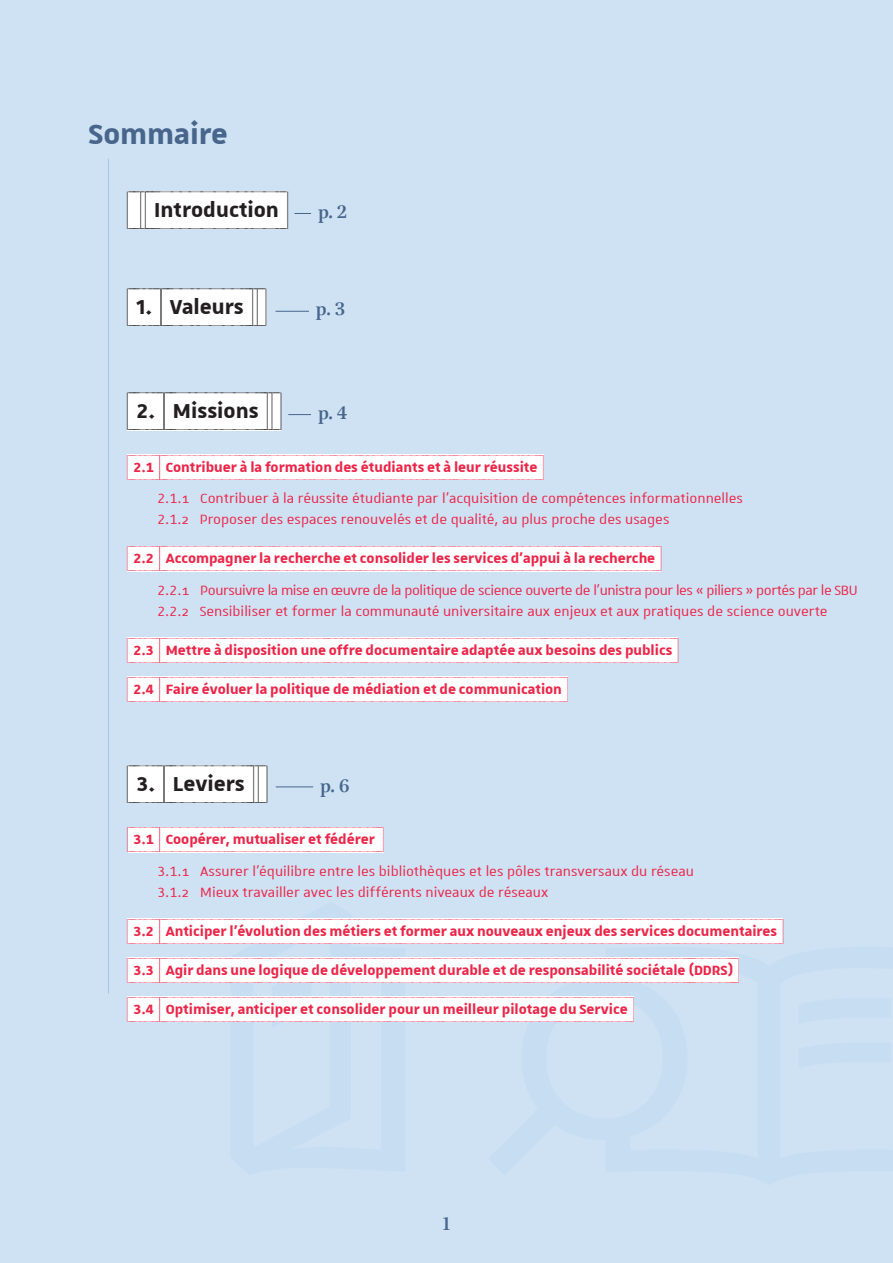
<style>
.page{position:relative;width:893px;height:1263px;background:#cee2f4}
.page>*{position:absolute;margin:0;border:0;box-sizing:border-box;transform-origin:0 0}
.t1{font:700 37.5px "Unistra C";color:#48658b}
.t2{font:700 27px "Unistra Encadre";color:#231f20}
.t3{font:700 21px "Brill";color:#48658b}
.t4{font:700 18px "Unistra Encadre";color:#ed2548}
.t5{font:18px "Unistra A";color:#ed2548}
.t6{font:18px "Unistra A";letter-spacing:-.025em;color:#ed2548}
.t7{font:700 18px "Unistra A";color:#ed2548}
</style>
<div class="page">
<svg style="left:231px;top:943px;width:552px;height:40px"></svg>
<div style="left:128px;top:827px;width:256px;height:25px;background:#fff"></div>
<div style="left:128px;top:918px;width:655px;height:25px;background:#fff"></div>
<div style="left:128px;top:957px;width:611px;height:25px;background:#fff"></div>
<div style="left:128px;top:996px;width:506px;height:26px;background:#fff"></div>
<div style="left:128px;top:676px;width:440px;height:26px;background:#fff"></div>
<div style="left:128px;top:638px;width:550px;height:25px;background:#fff"></div>
<div style="left:128px;top:546px;width:533px;height:25px;background:#fff"></div>
<div style="left:128px;top:765px;width:139px;height:38px;background:#fff"></div>
<div style="left:128px;top:455px;width:416px;height:25px;background:#fff"></div>
<div style="left:128px;top:393px;width:153px;height:37px;background:#fff"></div>
<div style="left:128px;top:289px;width:139px;height:37px;background:#fff"></div>
<div style="left:128px;top:191px;width:160px;height:38px;background:#fff"></div>
<hr style="left:108px;top:159px;width:1px;height:835px;background:#7daddc">
<svg style="left:294px;top:213px;width:17px;height:1px"></svg>
<hr style="left:276px;top:311px;width:33px;height:1px;background:#48658b">
<svg style="left:288px;top:414px;width:23px;height:1px"></svg>
<hr style="left:276px;top:787px;width:37px;height:1px;background:#48658b">
<p class="t1" style="left:89px;top:113px;width:141px">Sommaire</p>
<p class="t2" style="left:128px;top:191px;width:162px">(__((_INTRODUCTION_)</p>
<p class="t2" style="left:128px;top:288px;width:140px">(_1._)(_VALEURS_))_)</p>
<p class="t3" style="left:318px;top:197px;width:31px">p. 2</p>
<p class="t3" style="left:316px;top:294px;width:31px">p. 3</p>
<p class="t2" style="left:128px;top:392px;width:155px">(_2._)(_MISSIONS_))_)</p>
<p class="t4" style="left:128px;top:454px;width:417px">(_2.1_)(_CONTRIBUER_À_LA_FORMATION_DES_ÉTUDIANTS_ET_À_LEUR_RÉUSSITE_)</p>
<p class="t5" style="left:157px;top:489px;width:587px">2.1.1 Contribuer à la réussite étudiante par l’acquisition de compétences informationnelles</p>
<p class="t5" style="left:157px;top:510px;width:514px">2.1.2 Proposer des espaces renouvelés et de qualité, au plus proche des usages</p>
<p class="t4" style="left:128px;top:546px;width:535px">(_2.2_)(_ACCOMPAGNER_LA_RECHERCHE_ET_CONSOLIDER_LES_SERVICES_D’APPUI_À_LA_RECHERCHE_)</p>
<p class="t6" style="left:157px;top:580px;width:702px">2.2.1 Poursuivre la mise en œuvre de la politique de science ouverte de l’unistra pour les « piliers » portés par le SBU</p>
<p class="t5" style="left:157px;top:601px;width:672px">2.2.2 Sensibiliser et former la communauté universitaire aux enjeux et aux pratiques de science ouverte</p>
<p class="t4" style="left:128px;top:637px;width:552px">(_2.3_)(_METTRE_À_DISPOSITION_UNE_OFFRE_DOCUMENTAIRE_ADAPTÉE_AUX_BESOINS_DES_PUBLICS_)</p>
<p class="t4" style="left:128px;top:676px;width:442px">(_2.4_)(_FAIRE_ÉVOLUER_LA_POLITIQUE_DE_MÉDIATION_ET_DE_COMMUNICATION_)</p>
<p class="t3" style="left:318px;top:398px;width:31px">p. 4</p>
<p class="t2" style="left:128px;top:765px;width:141px">(_3._)(_LEVIERS_))_)</p>
<p class="t4" style="left:128px;top:827px;width:258px">(_3.1_)( COOPÉRER,_MUTUALISER_ET_FÉDÉRER__)</p>
<p class="t5" style="left:157px;top:861px;width:538px">3.1.1 Assurer l’équilibre entre les bibliothèques et les pôles transversaux du réseau</p>
<p class="t5" style="left:157px;top:882px;width:392px">3.1.2 Mieux travailler avec les différents niveaux de réseaux</p>
<p class="t4" style="left:128px;top:918px;width:657px">(_3.2_)(_ANTICIPER_L’ÉVOLUTION_DES_MÉTIERS_ET_FORMER_AUX_NOUVEAUX_ENJEUX_DES_SERVICES_DOCUMENTAIRES_)</p>
<p class="t4" style="left:128px;top:957px;width:613px">(_3.3_)(_AGIR_DANS_UNE_LOGIQUE_DE_DÉVELOPPEMENT_DURABLE_ET_DE_RESPONSABILITÉ_SOCIÉTALE___DDRS___)</p>
<p class="t4" style="left:128px;top:996px;width:508px">(_3.4_)(_OPTIMISER,_ANTICIPER_ET_CONSOLIDER_POUR_UN_MEILLEUR_PILOTAGE_DU_SERVICE_)</p>
<p class="t3" style="left:320px;top:771px;width:31px">p. 6</p>
<p class="t7" style="left:689px;top:959px;width:7px">(</p>
<p class="t7" style="left:728px;top:959px;width:7px">)</p>
<p class="t3" style="left:443px;top:1209px;width:9px">1</p>
</div>
